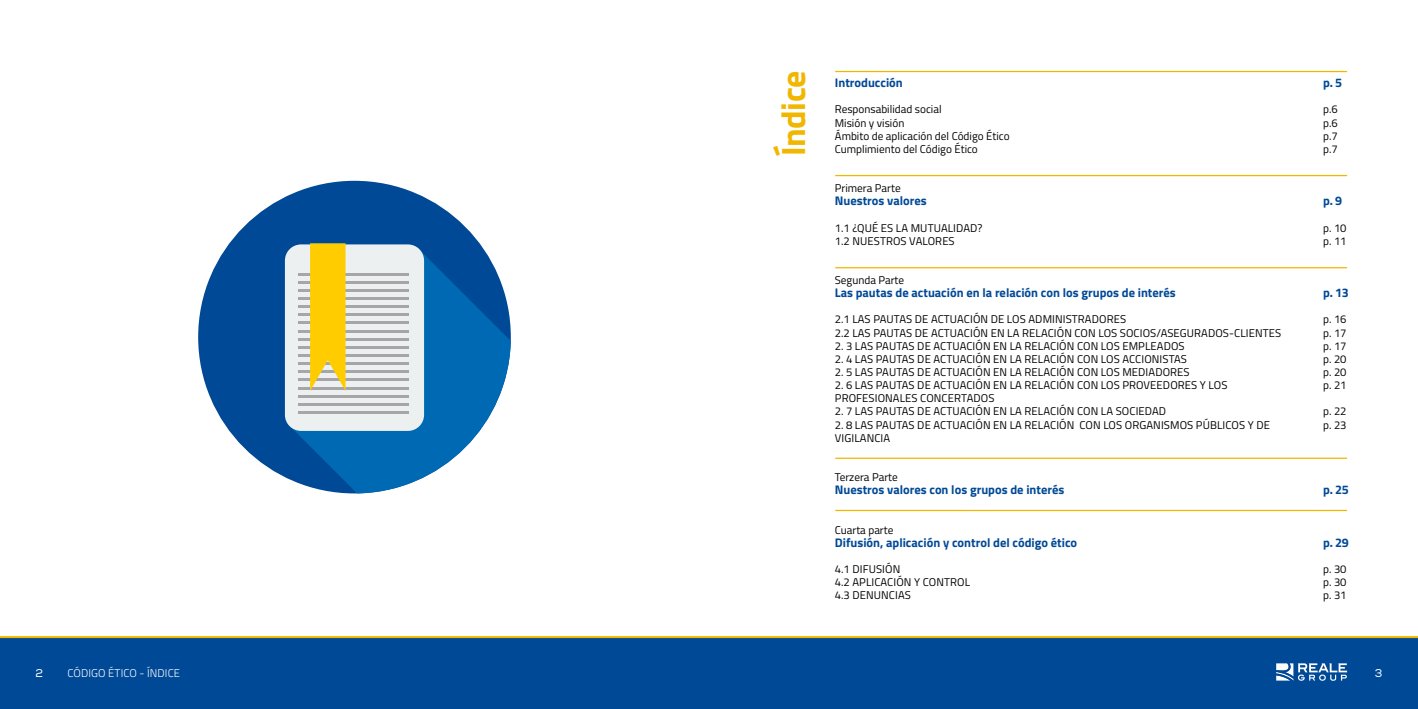
<style>
.page{position:relative;width:1418px;height:709px;background:#fff}
.page>*{position:absolute;margin:0;border:0;box-sizing:border-box;transform-origin:0 0}
.t1{font:700 33.75px "Titillium";letter-spacing:-.015em;color:#f0b600}
.t2{font:700 12.5px "Titillium";color:#004996}
.t3{font:11.25px/13.1px "Titillium";letter-spacing:.01em;color:#000}
.t4{font:300 11.25px "Titillium";letter-spacing:.01em;color:#fff}
.t5{font:11.25px "Nexa";color:#fff}
</style>
<div class="page">
<div style="left:0;top:638px;width:1417px;height:71px;background:#004996"></div>
<svg style="left:1276px;top:663px;width:70px;height:17px"></svg>
<hr style="left:0;top:636px;width:1417px;height:2px;background:#f0b600">
<hr style="left:835px;top:175px;width:511px;height:1px;background:#f0b600">
<hr style="left:835px;top:267px;width:511px;height:1px;background:#f0b600">
<hr style="left:835px;top:457px;width:511px;height:2px;background:#f0b600">
<hr style="left:835px;top:510px;width:511px;height:1px;background:#f0b600">
<div style="left:198px;top:181px;width:313px;height:312px;background:#004996;border-radius:50%"></div>
<svg style="left:285px;top:243px;width:226px;height:250px;fill:#0069b4"></svg>
<div style="left:285px;top:244px;width:139px;height:187px;background:#edf0f0;border-radius:16px"></div>
<hr style="left:299px;top:273px;width:110px;height:2px;background:#a6a6a6">
<hr style="left:299px;top:281px;width:110px;height:2px;background:#a6a6a6">
<hr style="left:299px;top:289px;width:110px;height:2px;background:#a6a6a6">
<hr style="left:299px;top:297px;width:110px;height:2px;background:#a6a6a6">
<hr style="left:299px;top:305px;width:110px;height:3px;background:#a6a6a6">
<hr style="left:299px;top:313px;width:110px;height:3px;background:#a6a6a6">
<hr style="left:299px;top:322px;width:110px;height:2px;background:#a6a6a6">
<hr style="left:299px;top:330px;width:110px;height:2px;background:#a6a6a6">
<hr style="left:299px;top:338px;width:110px;height:2px;background:#a6a6a6">
<hr style="left:299px;top:346px;width:110px;height:2px;background:#a6a6a6">
<hr style="left:299px;top:354px;width:110px;height:2px;background:#a6a6a6">
<hr style="left:299px;top:362px;width:110px;height:3px;background:#a6a6a6">
<hr style="left:299px;top:370px;width:110px;height:3px;background:#a6a6a6">
<hr style="left:299px;top:379px;width:110px;height:2px;background:#a6a6a6">
<hr style="left:299px;top:387px;width:110px;height:2px;background:#a6a6a6">
<hr style="left:299px;top:395px;width:110px;height:2px;background:#a6a6a6">
<hr style="left:299px;top:403px;width:110px;height:2px;background:#a6a6a6">
<hr style="left:299px;top:411px;width:110px;height:2px;background:#a6a6a6">
<svg style="left:310px;top:243px;width:35px;height:148px;background:#f9cc17"></svg>
<hr style="left:835px;top:71px;width:511px;height:1px;background:#f0b600">
<h1 class="t1" style="left:767px;top:156px;width:86px;rotate:-90deg">Índice</h1>
<p class="t2" style="left:1323px;top:73px;width:20px">p. 5</p>
<p class="t2" style="left:834px;top:73px;width:70px">Introducción</p>
<p class="t3" style="left:834px;top:102px;width:176px">Responsabilidad social<br>Misión y visión<br>Ámbito de aplicación del Código Ético<br>Cumplimiento del Código Ético</p>
<p class="t3" style="left:834px;top:181px;width:67px">Primera Parte</p>
<p class="t2" style="left:834px;top:191px;width:93px">Nuestros valores</p>
<p class="t3" style="left:834px;top:220px;width:149px">1.1 ¿QUÉ ES LA MUTUALIDAD?<br>1.2 NUESTROS VALORES</p>
<p class="t3" style="left:834px;top:273px;width:71px">Segunda Parte</p>
<p class="t2" style="left:834px;top:283px;width:342px">Las pautas de actuación en la relación con los grupos de interés</p>
<p class="t3" style="left:834px;top:312px;width:448px">2.1 LAS PAUTAS DE ACTUACIÓN DE LOS ADMINISTRADORES<br>2.2 LAS PAUTAS DE ACTUACIÓN EN LA RELACIÓN CON LOS SOCIOS/ASEGURADOS-CLIENTES</p>
<p class="t3" style="left:834px;top:339px;width:351px">2. 3 LAS PAUTAS DE ACTUACIÓN EN LA RELACIÓN CON LOS EMPLEADOS</p>
<p class="t3" style="left:834px;top:352px;width:354px">2. 4 LAS PAUTAS DE ACTUACIÓN EN LA RELACIÓN CON LOS ACCIONISTAS</p>
<p class="t3" style="left:834px;top:365px;width:356px">2. 5 LAS PAUTAS DE ACTUACIÓN EN LA RELACIÓN CON LOS MEDIADORES</p>
<p class="t3" style="left:834px;top:378px;width:394px">2. 6 LAS PAUTAS DE ACTUACIÓN EN LA RELACIÓN CON LOS PROVEEDORES Y LOS<br>PROFESIONALES CONCERTADOS</p>
<p class="t3" style="left:834px;top:404px;width:333px">2. 7 LAS PAUTAS DE ACTUACIÓN EN LA RELACIÓN CON LA SOCIEDAD</p>
<p class="t3" style="left:834px;top:417px;width:437px">2. 8 LAS PAUTAS DE ACTUACIÓN EN LA RELACIÓN CON LOS ORGANISMOS PÚBLICOS Y DE<br>VIGILANCIA</p>
<p class="t3" style="left:834px;top:470px;width:65px">Terzera Parte</p>
<p class="t2" style="left:834px;top:480px;width:231px">Nuestros valores con los grupos de interés</p>
<p class="t3" style="left:834px;top:522px;width:60px">Cuarta parte</p>
<p class="t2" style="left:834px;top:533px;width:244px">Difusión, aplicación y control del código ético</p>
<p class="t3" style="left:834px;top:562px;width:137px">4.1 DIFUSIÓN<br>4.2 APLICACIÓN Y CONTROL<br>4.3 DENUNCIAS</p>
<p class="t3" style="left:1323px;top:102px;width:16px;text-align:justify">p.6 p.6 p.7 p.7</p>
<p class="t2" style="left:1323px;top:191px;width:20px">p. 9</p>
<p class="t3" style="left:1323px;top:220px;width:25px">p. 10 p. 11</p>
<p class="t2" style="left:1323px;top:283px;width:27px">p. 13</p>
<p class="t3" style="left:1323px;top:312px;width:25px;text-align:justify">p. 16 p. 17 p. 17 p. 20 p. 20 p. 21</p>
<p class="t3" style="left:1323px;top:404px;width:25px">p. 22 p. 23</p>
<p class="t2" style="left:1323px;top:480px;width:27px">p. 25</p>
<p class="t2" style="left:1323px;top:533px;width:27px">p. 29</p>
<p class="t3" style="left:1323px;top:562px;width:25px;text-align:justify">p. 30 p. 30 p. 31</p>
<p class="t5" style="left:35px;top:666px;width:9px">2</p>
<p class="t4" style="left:67px;top:664px;width:114px">CÓDIGO ÉTICO - ÍNDICE</p>
<p class="t5" style="left:1374px;top:666px;width:9px">3</p>
</div>
